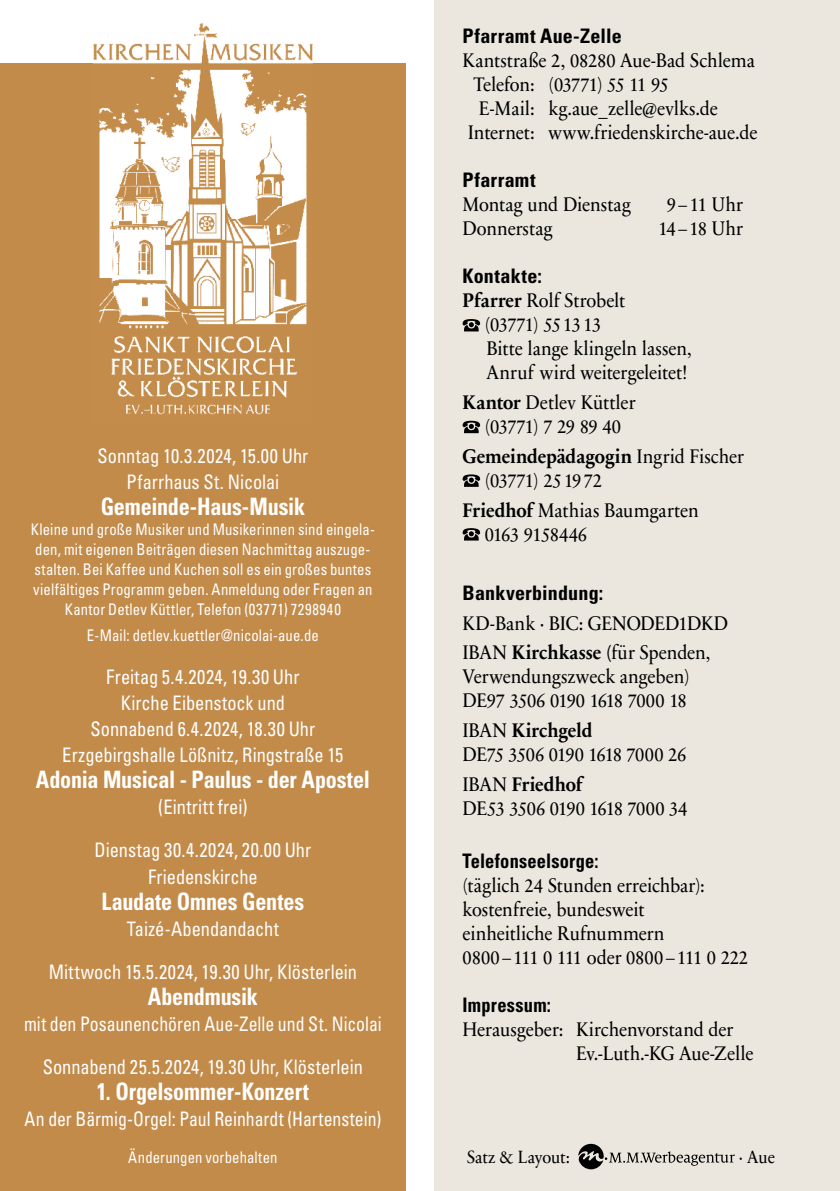
<style>
.page{position:relative;width:840px;height:1191px;background:#fff}
.page>*{position:absolute;margin:0;border:0;box-sizing:border-box;transform-origin:0 0}
.t1{font:700 condensed 24px "Univers LT Std";letter-spacing:-.01em;color:#fff;scale:.92 1}
.t2{font:20px/24px "Sabon Next LT Pro";letter-spacing:-.005em;color:#000;scale:.92 1}
.t3{font:condensed 20px/26px "Univers LT Std";color:#fff;text-align:center;scale:.92 1}
.t4{font:condensed 20px/43px "Univers LT Std";color:#fff;text-align:center;scale:.89 1}
.t5{font:700 condensed 20px "Univers LT Std";letter-spacing:.01em;color:#000}
.t6{font:700 condensed 20px "Univers LT Std";letter-spacing:.01em;color:#000;scale:.92 1}
.t7{font:18px "Sabon Next LT Pro";letter-spacing:-.005em;color:#000;scale:.92 1}
.t8{font:condensed 16px/20px "Univers LT Std";letter-spacing:.01em;color:#fff;text-align:center;scale:.92 1}
.s1{font-weight:700}
</style>
<div class="page">
<div style="left:434px;top:0;width:405px;height:1191px;background:#ebe7df"></div>
<svg style="left:462px;top:319px;width:18px;height:12px"></svg>
<svg style="left:462px;top:421px;width:18px;height:12px"></svg>
<svg style="left:462px;top:474px;width:18px;height:13px"></svg>
<svg style="left:462px;top:528px;width:18px;height:12px"></svg>
<svg style="left:578px;top:1143px;width:156px;height:26px"></svg>
<div style="left:0;top:63px;width:405px;height:1128px;background:#c38b4a"></div>
<img style="left:93px;top:23px;width:219px;height:392px">
<p class="t3" style="left:97px;top:443px;width:230px">Sonntag 10.3.2024, 15.00 Uhr<br>Pfarrhaus St. Nicolai</p>
<p class="t1" style="left:101px;top:492px;width:223px">Gemeinde-Haus-Musik</p>
<p class="t8" style="left:31px;top:519px;width:375px">Kleine und große Musiker und Musikerinnen sind eingela&shy;den, mit eigenen Beiträgen diesen Nachmittag auszuge&shy;stalten. Bei Kaffee und Kuchen soll es ein großes buntes vielfältiges Programm geben. Anmeldung oder Fragen an Kantor Detlev Küttler, Telefon (03771) 7298940</p>
<p class="t8" style="left:87px;top:625px;width:253px">E-Mail: detlev.kuettler@nicolai-aue.de</p>
<p class="t3" style="left:62px;top:664px;width:307px">Freitag 5.4.2024, 19.30 Uhr<br>Kirche Eibenstock und<br>Sonnabend 6.4.2024, 18.30 Uhr<br>Erzgebirgshalle Lößnitz, Ringstraße 15</p>
<p class="t1" style="left:36px;top:765px;width:364px">Adonia Musical - Paulus - der Apostel</p>
<p class="t3" style="left:94px;top:785px;width:237px;line-height:43px">(Eintritt frei)<br>Dienstag 30.4.2024, 20.00 Uhr</p>
<p class="t3" style="left:148px;top:863px;width:120px">Friedenskirche</p>
<p class="t1" style="left:101px;top:886px;width:222px">Laudate Omnes Gentes</p>
<p class="t3" style="left:49px;top:906px;width:336px;line-height:43px">Taizé-Abendandacht<br>Mittwoch 15.5.2024, 19.30 Uhr, Klösterlein</p>
<p class="t1" style="left:148px;top:981px;width:121px">Abendmusik</p>
<p class="t4" style="left:24px;top:1001px;width:403px">mit den Posaunenchören Aue-Zelle und St. Nicolai<br>Sonnabend 25.5.2024, 19.30 Uhr, Klösterlein</p>
<p class="t1" style="left:97px;top:1076px;width:232px">1. Orgelsommer-Konzert</p>
<p class="t4" style="left:24px;top:1096px;width:402px">An der Bärmig-Orgel: Paul Reinhardt (Hartenstein)</p>
<p class="t8" style="left:128px;top:1146px;width:163px">Änderungen vorbehalten</p>
<p class="t5" style="left:462px;top:24px;width:161px">Pfarramt Aue-Zelle</p>
<p class="t2" style="left:462px;top:48px;width:319px">Kantstraße 2, 08280 Aue-Bad Schlema</p>
<p class="t2" style="left:473px;top:72px;width:213px">Telefon: (03771) 55 11 95</p>
<p class="t2" style="left:478px;top:96px;width:261px">E-Mail: kg.aue_zelle@evlks.de</p>
<p class="t2" style="left:467px;top:120px;width:316px">Internet: www.friedenskirche-aue.de</p>
<p class="t5" style="left:462px;top:168px;width:74px">Pfarramt</p>
<p class="t2" style="left:462px;top:192px;width:184px">Montag und Dienstag</p>
<p class="t2" style="left:666px;top:192px;width:84px">9–11 Uhr</p>
<p class="t2" style="left:462px;top:216px;width:99px">Donnerstag</p>
<p class="t2" style="left:658px;top:216px;width:93px">14–18 Uhr</p>
<p class="t5" style="left:462px;top:264px;width:81px">Kontakte:</p>
<p class="t2" style="left:484px;top:288px;width:226px;text-indent:-22px"><span class="s1">Pfarrer</span> Rolf Strobelt<br>(03771) 5513 13<br>Bitte lange klingeln lassen,<br>Anruf wird weitergeleitet!</p>
<p class="t2" style="left:462px;top:389px;width:189px;text-align:center"><span class="s1">Kantor</span> Detlev Küttler (03771) 7 29 89 40</p>
<p class="t2" style="left:484px;top:443px;width:283px;text-indent:-22px"><span class="s1">Gemeindepädagogin</span> Ingrid Fischer (03771) 251972</p>
<p class="t2" style="left:484px;top:497px;width:234px;text-indent:-22px"><span class="s1">Friedhof</span> Mathias Baumgarten<br>0163 9158446</p>
<p class="t5" style="left:462px;top:580px;width:142px">Bankverbindung:</p>
<p class="t2" style="left:462px;top:607px;width:290px;line-height:29.6px">KD-Bank · BIC: GENODED1DKD<br>IBAN <span class="s1">Kirchkasse (</span>für Spenden,</p>
<p class="t2" style="left:462px;top:663px;width:248px">Verwendungszweck angeben)<br>DE97 3506 0190 1618 7000 18</p>
<p class="t2" style="left:462px;top:717px;width:245px">IBAN <span class="s1">Kirchgeld<br></span>DE75 3506 0190 1618 7000 26</p>
<p class="t2" style="left:462px;top:771px;width:246px">IBAN <span class="s1">Friedhof<br></span>DE53 3506 0190 1618 7000 34</p>
<p class="t6" style="left:462px;top:849px;width:149px">Telefonseelsorge:</p>
<p class="t2" style="left:462px;top:873px;width:312px">(täglich 24 Stunden erreichbar): kostenfreie, bundesweit<br>einheitliche Rufnummern<br>0800–111 0 111 oder 0800 –111 0 222</p>
<p class="t6" style="left:462px;top:993px;width:98px">Impressum:</p>
<p class="t2" style="left:575px;top:1017px;width:194px;text-indent:-113px">Herausgeber: Kirchenvorstand der<br>Ev.-Luth.-KG Aue-Zelle</p>
<p class="t7" style="left:466px;top:1142px;width:114px">Satz &amp; Layout:</p>
<p class="t7" style="left:738px;top:1142px;width:41px">· Aue</p>
</div>
